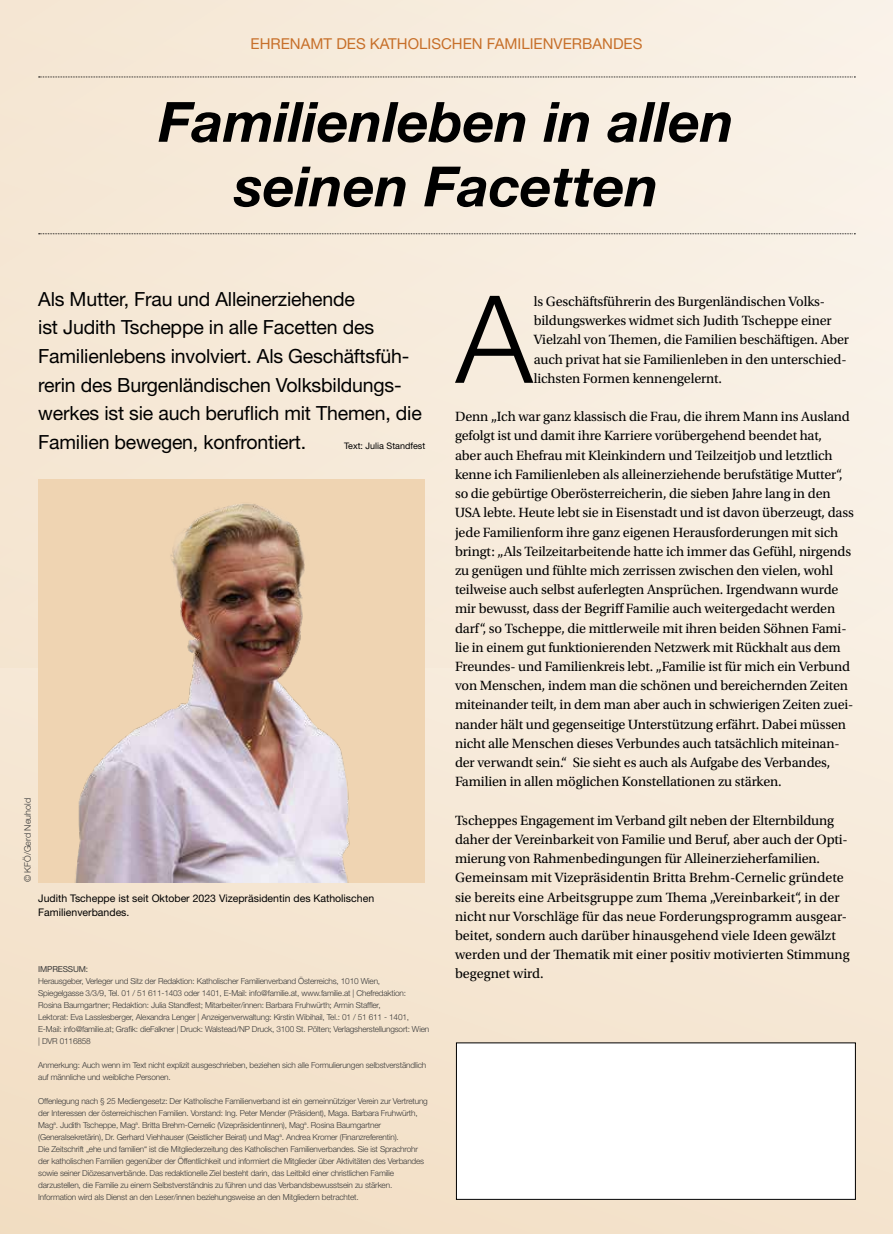
<style>
.page{position:relative;width:893px;height:1234px;background:#fff}
.page>*{position:absolute;margin:0;border:0;box-sizing:border-box;transform-origin:0 0}
.t1{font:300 121.65px "Helvetica Neue LT Std";color:#000}
.t2{font:italic 700 55.5px/64.5px "Helvetica Neue LT Std";color:#000;text-align:center}
.t3{font:19.5px/28.5px "Helvetica Neue LT Std";letter-spacing:-.01em;color:#000}
.t4{font:15px "Helvetica Neue LT Std";color:#c76f29}
.t5{font:14.1px/19.2px "Utopia Std";letter-spacing:-.01em;color:#000}
.t6{font:10.5px/14.2px "Helvetica Neue LT Std";color:#000}
.t7{font:9px "Helvetica Neue LT Std";color:#000}
.t8{font:300 9px "Helvetica Neue LT Std";color:#393939}
.t9{font:300 8.25px/12px "Helvetica Neue LT Std";letter-spacing:-.02em;color:#393939}
.t10{font:8.25px "Helvetica Neue LT Std";letter-spacing:-.02em;color:#393939}
</style>
<div class="page">
<div style="left:0;top:0;width:893px;height:1233px;background:linear-gradient(to bottom,#f8efe3,#f4e3cd)"></div>
<div style="left:456px;top:1042px;width:399px;height:156px;background:#fff"></div>
<svg style="left:39px;top:77px;width:816px;height:1px"></svg>
<svg style="left:39px;top:233px;width:816px;height:1px"></svg>
<img style="left:38px;top:479px;width:387px;height:403px">
<p class="t4" style="left:250px;top:35px;width:393px">EHRENAMT DES KATHOLISCHEN FAMILIENVERBANDES</p>
<h2 class="t2" style="left:159px;top:88px;width:577px">Familienleben in allen seinen Facetten</h2>
<p class="t3" style="left:38px;top:284px;width:385px">Als Mutter, Frau und Alleinerziehende<br>ist Judith Tscheppe in alle Facetten des Familienlebens involviert. Als Geschäftsfüh&shy;rerin des Burgenländischen Volksbildungs&shy;werkes ist sie auch beruflich mit Themen, die Familien bewegen, konfrontiert.</p>
<p class="t7" style="left:344px;top:440px;width:83px">Text: Julia Standfest</p>
<p class="t8" style="left:22px;top:882px;width:86px;rotate:-90deg">© KFÖ/Gerd Neuhold</p>
<p class="t6" style="left:38px;top:890px;width:337px">Judith Tscheppe ist seit Oktober 2023 Vizepräsidentin des Katholischen<br>Familienverbandes.</p>
<p class="t10" style="left:38px;top:963px;width:52px">IMPRESSUM:</p>
<p class="t9" style="left:38px;top:974px;width:393px">Herausgeber, Verleger und Sitz der Redaktion: Katholischer Familienverband Österreichs, 1010 Wien,<br>Spiegelgasse 3/3/9, Tel. 01 / 51 611-1403 oder 1401, E-Mail: info@familie.at, www.familie.at | Chefredaktion:<br>Rosina Baumgartner; Redaktion: Julia Standfest; Mitarbeiter/innen: Barbara Fruhwürth; Armin Staffler,<br>Lektorat: Eva Lasslesberger, Alexandra Lenger | Anzeigenverwaltung: Kirstin Wibihail, Tel.: 01 / 51 611 - 1401, E-Mail: info@familie.at; Grafik: dieFalkner | Druck: Walstead/NP Druck, 3100 St. Pölten; Verlagsherstellungsort: Wien | DVR 0116858</p>
<p class="t9" style="left:38px;top:1058px;width:389px">Anmerkung: Auch wenn im Text nicht explizit ausgeschrieben, beziehen sich alle Formulierungen selbstverständlich auf männliche und weibliche Personen.</p>
<p class="t9" style="left:38px;top:1094px;width:391px">Offenlegung nach § 25 Mediengesetz: Der Katholische Familienverband ist ein gemeinnütziger Verein zur Vertretung der Interessen der österreichischen Familien. Vorstand: Ing. Peter Mender (Präsident), Maga. Barbara Fruhwürth, Mag<sup>a</sup>. Judith Tscheppe, Mag<sup>a</sup>. Britta Brehm-Cernelic (Vizepräsidentinnen), Mag<sup>a</sup>. Rosina Baumgartner (Generalsekretärin), Dr. Gerhard Viehhauser (Geistlicher Beirat) und Mag<sup>a</sup>. Andrea Kromer (Finanzreferentin).<br>Die Zeitschrift „ehe und familien“ ist die Mitgliederzeitung des Katholischen Familienverbandes. Sie ist Sprachrohr der katholischen Familien gegenüber der Öffentlichkeit und informiert die Mitglieder über Aktivitäten des Verbandes sowie seiner Diözesanverbände. Das redaktionelle Ziel besteht darin, das Leitbild einer christlichen Familie darzustellen, die Familie zu einem Selbstverständnis zu führen und das Verbandsbewusstsein zu stärken.<br>Information wird als Dienst an den Leser/innen beziehungsweise an den Mitgliedern betrachtet.</p>
<h1 class="t1" style="left:456px;top:265px;width:78px">A</h1>
<p class="t5" style="left:534px;top:292px;width:317px">ls Geschäftsführerin des Burgenländischen Volks&shy;bildungswerkes widmet sich Judith Tscheppe einer Vielzahl von Themen, die Familien beschäftigen. Aber auch privat hat sie Familienleben in den unterschied&shy;lichsten Formen kennengelernt.</p>
<p class="t5" style="left:455px;top:407px;width:400px">Denn „Ich war ganz klassisch die Frau, die ihrem Mann ins Ausland gefolgt ist und damit ihre Karriere vorübergehend beendet hat,<br>aber auch Ehefrau mit Kleinkindern und Teilzeitjob und letztlich kenne ich Familienleben als alleinerziehende berufstätige Mutter“, so die gebürtige Oberösterreicherin, die sieben Jahre lang in den USA lebte. Heute lebt sie in Eisenstadt und ist davon überzeugt, dass jede Familienform ihre ganz eigenen Herausforderungen mit sich bringt: „Als Teilzeitarbeitende hatte ich immer das Gefühl, nirgends zu genügen und fühlte mich zerrissen zwischen den vielen, wohl teilweise auch selbst auferlegten Ansprüchen. Irgendwann wurde mir bewusst, dass der Begriff Familie auch weitergedacht werden darf“, so Tscheppe, die mittlerweile mit ihren beiden Söhnen Fami&shy;lie in einem gut funktionierenden Netzwerk mit Rückhalt aus dem Freundes- und Familienkreis lebt. „Familie ist für mich ein Verbund von Menschen, indem man die schönen und bereichernden Zeiten miteinander teilt, in dem man aber auch in schwierigen Zeiten zuei&shy;nander hält und gegenseitige Unterstützung erfährt. Dabei müssen nicht alle Menschen dieses Verbundes auch tatsächlich miteinan&shy;der verwandt sein.“ Sie sieht es auch als Aufgabe des Verbandes, Familien in allen möglichen Konstellationen zu stärken.</p>
<p class="t5" style="left:455px;top:810px;width:396px">Tscheppes Engagement im Verband gilt neben der Elternbildung daher der Vereinbarkeit von Familie und Beruf, aber auch der Opti&shy;mierung von Rahmenbedingungen für Alleinerzieherfamilien.<br>Gemeinsam mit Vizepräsidentin Britta Brehm-Cernelic gründete sie bereits eine Arbeitsgruppe zum Thema „Vereinbarkeit“, in der nicht nur Vorschläge für das neue Forderungsprogramm ausgear&shy;beitet, sondern auch darüber hinausgehend viele Ideen gewälzt werden und der Thematik mit einer positiv motivierten Stimmung begegnet wird.</p>
</div>
